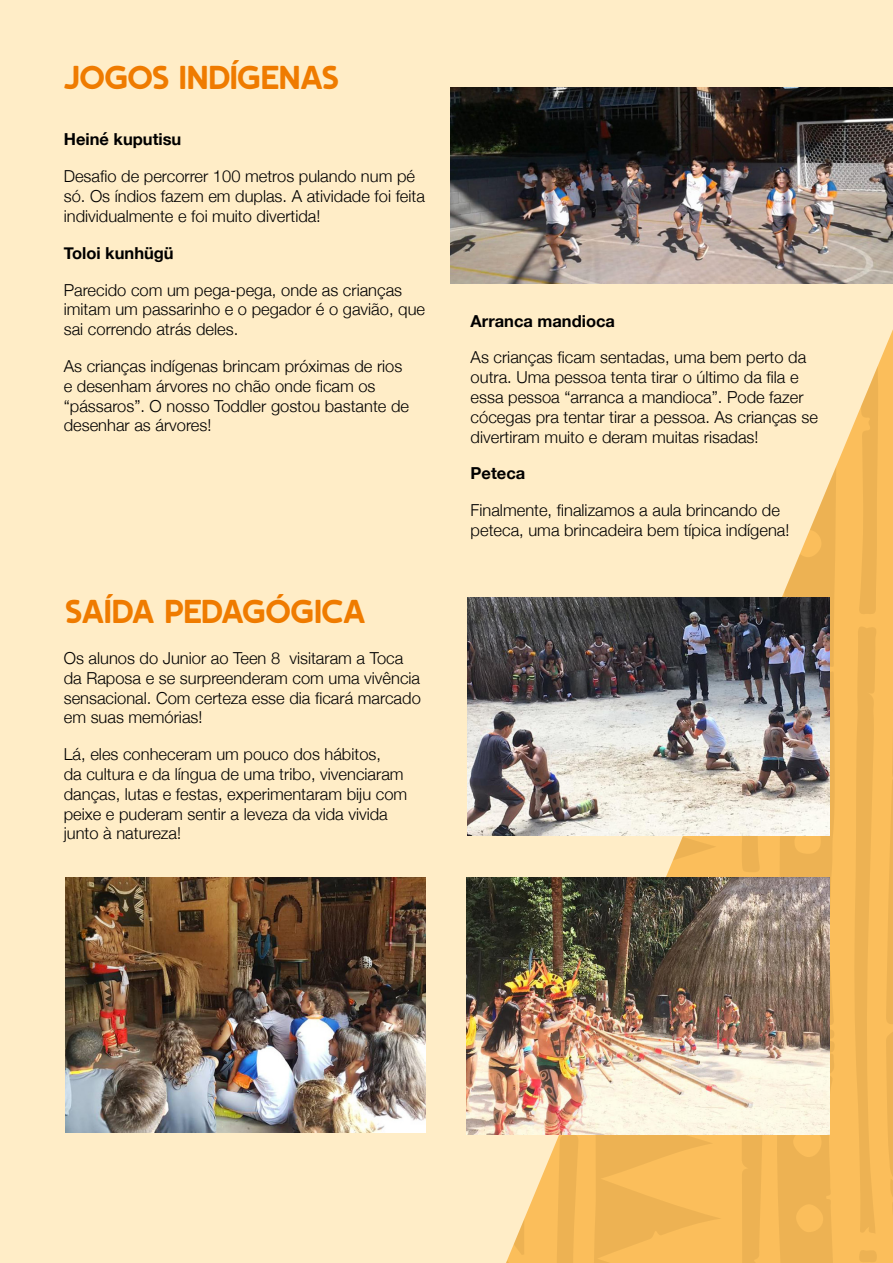
<style>
.page{position:relative;width:893px;height:1263px;background:#ffedc7}
.page>*{position:absolute;margin:0;border:0;box-sizing:border-box;transform-origin:0 0}
.Estilo_de_parágrafo{font:700 33px "Auro";color:#ef7b00}
.Estilo_de_parágrafo-2{font:300 16.5px/19.8px "Helvetica Neue";color:#000}
.Estilo_de_parágrafo-3{font:700 16.5px "Helvetica Neue";color:#000}
</style>
<div class="page">
<svg style="left:533px;top:329px;width:360px;height:934px"></svg>
<svg style="left:739px;top:1134px;width:24px;height:129px;background:#f0b556"></svg>
<svg style="left:595px;top:329px;width:128px;height:172px"></svg>
<svg style="left:557px;top:329px;width:24px;height:549px"></svg>
<svg style="left:739px;top:329px;width:24px;height:24px"></svg>
<svg style="left:741px;top:391px;width:23px;height:481px"></svg>
<svg style="left:858px;top:329px;width:21px;height:288px"></svg>
<svg style="left:603px;top:835px;width:113px;height:43px"></svg>
<svg style="left:599px;top:586px;width:119px;height:12px"></svg>
<svg style="left:555px;top:1134px;width:25px;height:129px;background:#f1b656"></svg>
<svg style="left:593px;top:1134px;width:133px;height:129px;background:#f4b858"></svg>
<svg style="left:776px;top:329px;width:62px;height:934px"></svg>
<svg style="left:599px;top:512px;width:115px;height:56px"></svg>
<svg style="left:506px;top:597px;width:27px;height:666px"></svg>
<svg style="left:854px;top:623px;width:39px;height:640px;background:#f5b957"></svg>
<img style="left:450px;top:88px;width:443px;height:196px">
<img style="left:66px;top:878px;width:359px;height:255px">
<img style="left:468px;top:598px;width:361px;height:237px">
<img style="left:467px;top:878px;width:362px;height:256px">
<p class="Estilo_de_parágrafo" style="left:64px;top:57px;width:277px">JOGOS INDÍGENAS</p>
<p class="Estilo_de_parágrafo-3" style="left:64px;top:127px;width:119px">Heiné kuputisu</p>
<p class="Estilo_de_parágrafo-2" style="left:64px;top:165px;width:363px">Desafio de percorrer 100 metros pulando num pé só. Os índios fazem em duplas. A atividade foi feita individualmente e foi muito divertida!</p>
<p class="Estilo_de_parágrafo-3" style="left:64px;top:240px;width:111px">Toloi kunhügü</p>
<p class="Estilo_de_parágrafo-2" style="left:64px;top:278px;width:363px">Parecido com um pega-pega, onde as crianças imitam um passarinho e o pegador é o gavião, que sai correndo atrás deles.</p>
<p class="Estilo_de_parágrafo-2" style="left:64px;top:355px;width:347px">As crianças indígenas brincam próximas de rios e desenham árvores no chão onde ficam os “pássaros”. O nosso Toddler gostou bastante de desenhar as árvores!</p>
<p class="Estilo_de_parágrafo" style="left:66px;top:591px;width:301px">SAÍDA PEDAGÓGICA</p>
<p class="Estilo_de_parágrafo-2" style="left:64px;top:647px;width:359px">Os alunos do Junior ao Teen 8 visitaram a Toca da Raposa e se surpreenderam com uma vivência sensacional. Com certeza esse dia ficará marcado em suas memórias!</p>
<p class="Estilo_de_parágrafo-2" style="left:64px;top:743px;width:345px">Lá, eles conheceram um pouco dos hábitos,<br>da cultura e da língua de uma tribo, vivenciaram danças, lutas e festas, experimentaram biju com peixe e puderam sentir a leveza da vida vivida junto à natureza!</p>
<p class="Estilo_de_parágrafo-3" style="left:471px;top:308px;width:146px">Arranca mandioca</p>
<p class="Estilo_de_parágrafo-2" style="left:471px;top:346px;width:349px">As crianças ficam sentadas, uma bem perto da outra. Uma pessoa tenta tirar o último da fila e essa pessoa “arranca a mandioca”. Pode fazer cócegas pra tentar tirar a pessoa. As crianças se divertiram muito e deram muitas risadas!</p>
<p class="Estilo_de_parágrafo-3" style="left:471px;top:461px;width:56px">Peteca</p>
<p class="Estilo_de_parágrafo-2" style="left:471px;top:499px;width:320px">Finalmente, finalizamos a aula brincando de peteca, uma brincadeira bem típica indígena!</p>
</div>
